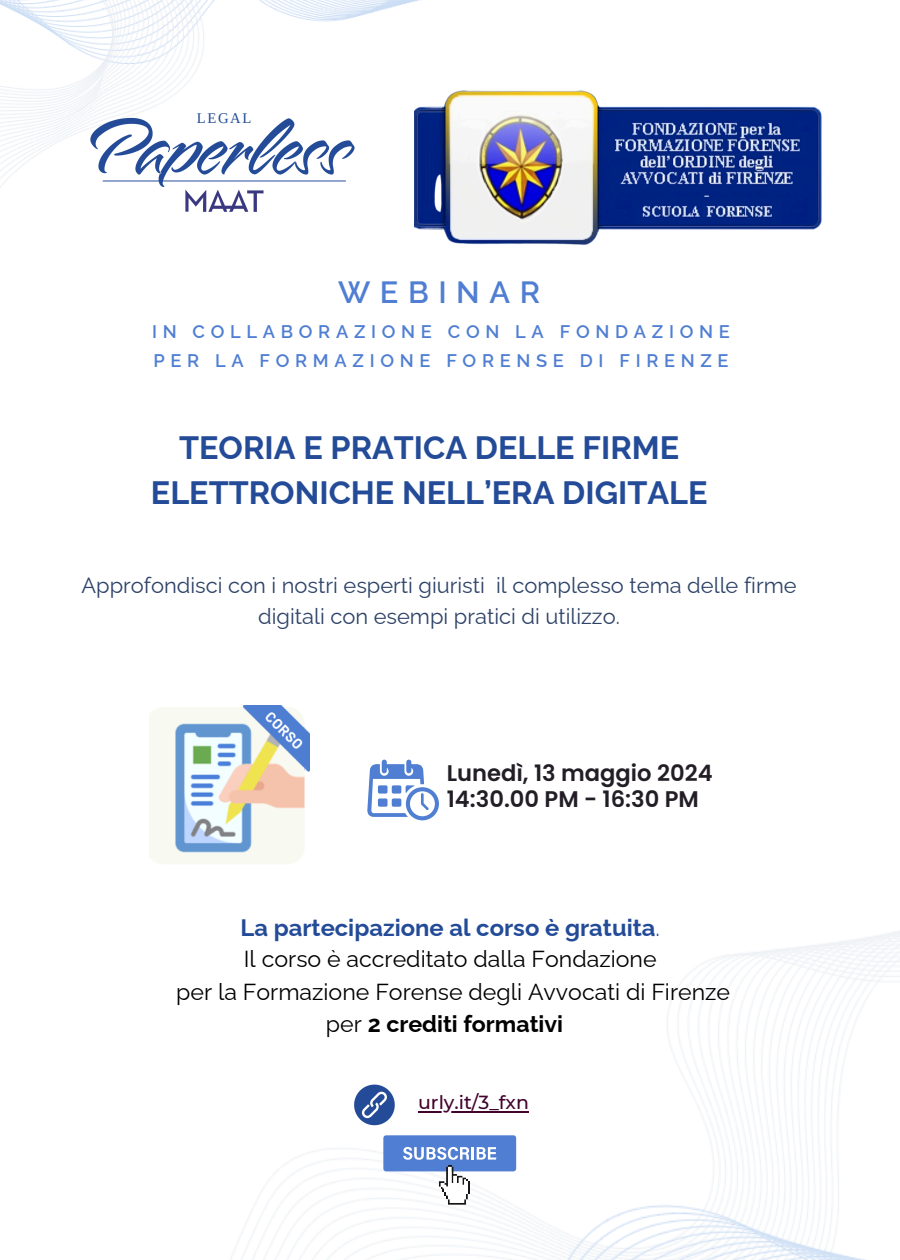
<style>
.page{position:relative;width:900px;height:1260px;background:#fff}
.page>*{position:absolute;margin:0;border:0;box-sizing:border-box;transform-origin:0 0}
.t1{font:700 32.38px/45.2px "Raleway";color:#234b98;text-align:center}
.t2{font:600 30.75px "Raleway";letter-spacing:.31em;color:#4f7ed2}
.t3{font:700 23.75px "Raleway";color:#234b98}
.t4{font:23.12px "Raleway";color:#000}
.t5{font:700 23.12px "Raleway";color:#000}
.t6{font:600 22.62px/26.2px "Poppins";color:#231e26}
.t7{font:21.88px/30.5px "Raleway";color:#2e4368;text-align:center}
.t8{font:500 18.94px "Montserrat";color:#42032c}
.t9{font:600 18.25px/29.1px "Raleway";letter-spacing:.31em;color:#4f7ed2}
.t10{font:14.69px "Liberation Serif";letter-spacing:.11em;color:#234b98}
.s1{font-weight:400}
</style>
<div class="page">
<img style="left:0;top:0;width:421px;height:212px">
<img style="left:230px;top:930px;width:670px;height:330px">
<svg style="left:184px;top:189px;width:24px;height:22px"></svg>
<svg style="left:249px;top:190px;width:15px;height:21px"></svg>
<svg style="left:208px;top:189px;width:41px;height:22px"></svg>
<svg style="left:90px;top:117px;width:264px;height:71px"></svg>
<svg style="left:101px;top:179px;width:246px;height:4px"></svg>
<svg style="left:367px;top:760px;width:72px;height:60px"></svg>
<svg style="left:346px;top:1076px;width:57px;height:58px"></svg>
<div style="left:383px;top:1135px;width:133px;height:36px;background:#4f7ed2;border-radius:3px"></div>
<svg style="left:403px;top:1147px;width:93px;height:58px"></svg>
<img style="left:150px;top:705px;width:159px;height:159px">
<img style="left:414px;top:90px;width:408px;height:154px">
<hr style="left:418px;top:1111px;width:111px;height:2px;background:#42032c">
<p class="t10" style="left:197px;top:110px;width:56px">LEGAL</p>
<h1 class="t2" style="left:338px;top:274px;width:204px">WEBINAR</h1>
<h1 class="t9" style="left:152px;top:317px;width:579px">IN COLLABORAZIONE CON LA FONDAZIONE<br>PER LA FORMAZIONE FORENSE DI FIRENZE</h1>
<h4 class="t1" style="left:151px;top:425px;width:558px">TEORIA E PRATICA DELLE FIRME<br>ELETTRONICHE NELL’ERA DIGITALE</h4>
<p class="t7" style="left:81px;top:570px;width:717px">Approfondisci con i nostri esperti giuristi il complesso tema delle firme digitali con esempi pratici di utilizzo.</p>
<p class="t6" style="left:447px;top:760px;width:267px">Lunedì, 13 maggio 2024<br>14:30.00 PM - 16:30 PM</p>
<p class="t3" style="left:240px;top:913px;width:421px">La partecipazione al corso è gratuita<span class="s1">.</span></p>
<p class="t4" style="left:244px;top:946px;width:414px">Il corso è accreditato dalla Fondazione</p>
<p class="t4" style="left:176px;top:978px;width:555px">per la Formazione Forense degli Avvocati di Firenze</p>
<p class="t5" style="left:326px;top:1010px;width:239px"><span class="s1">per</span> 2 crediti formativi</p>
<h3 class="t8" style="left:418px;top:1091px;width:112px">urly.it/3_fxn</h3>
</div>
